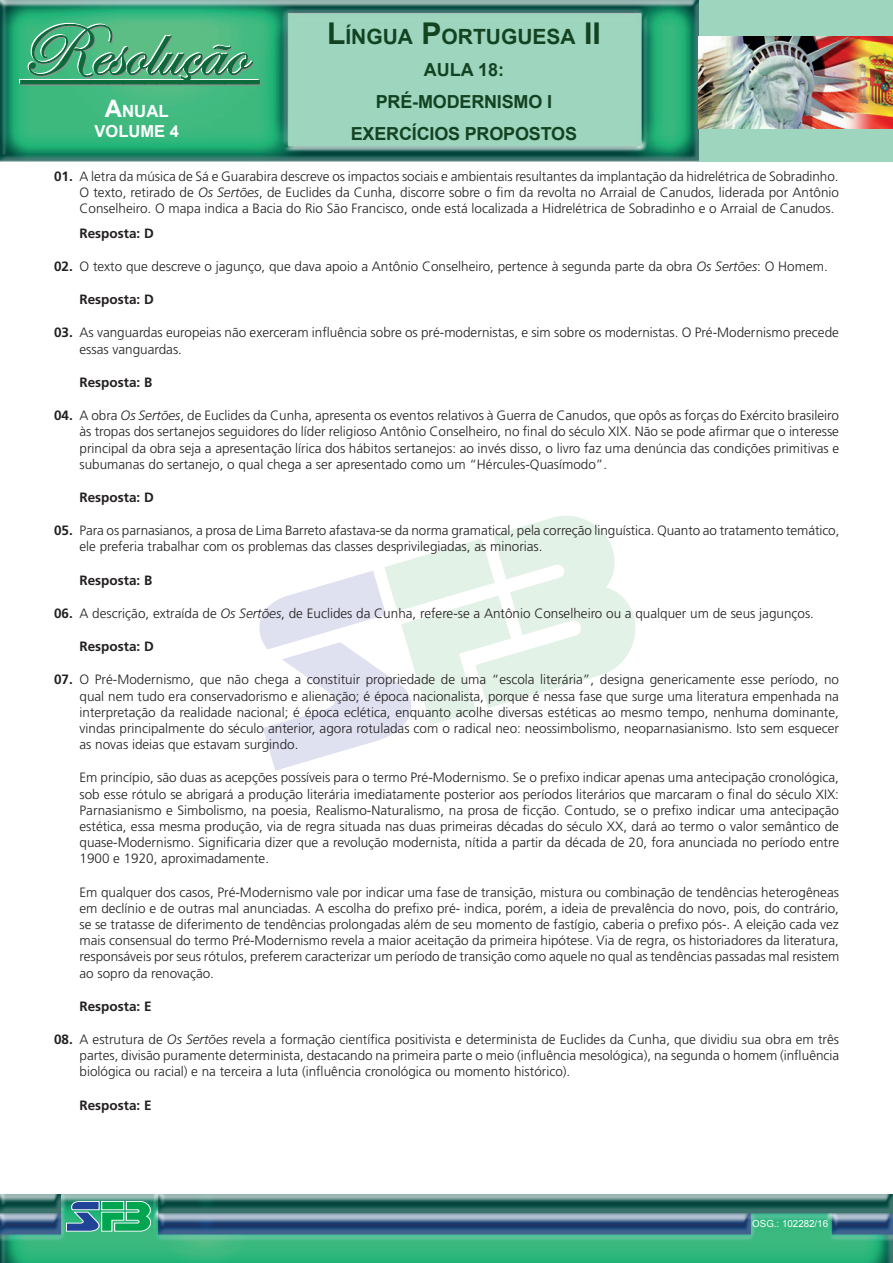
<style>
.page{position:relative;width:893px;height:1263px;background:#fff}
.page>*{position:absolute;margin:0;border:0;box-sizing:border-box;transform-origin:0 0}
.t1{font:700 21px "Arial";color:#144322}
.t2{font:700 18px/31.8px "Arial";letter-spacing:-.01em;color:#144322;text-align:center}
.t3{font:700 16.8px "Arial";color:#fff}
.t4{font:700 16.5px "Arial";color:#fff}
.t5{font:300 13.5px/16.2px "Frutiger";color:#231f20;text-align:justify}
.t6{font:700 13.5px "Frutiger";color:#231f20}
.t7{font:9.75px "Arial";color:#fff}
.s1{font-size:24px}
.s2{font-style:inherit}
.s3{font-size:30px}
.s4{font-weight:700}
.s5{font-style:italic}
</style>
<div class="page">
<div style="left:0;top:0;width:893px;height:162px;background:#9ed5bf"></div>
<img style="left:0;top:0;width:698px;height:162px">
<img style="left:698px;top:37px;width:195px;height:91px">
<div style="left:19px;top:79px;width:70px;height:4px;border:1px solid #fff"></div>
<svg style="left:20px;top:23px;width:240px;height:62px;background:#52aa7d"></svg>
<div style="left:224px;top:80px;width:22px;height:4px;border:1px solid #0b693a"></div>
<div style="left:246px;top:80px;width:14px;height:4px;border:1px solid #0b693a"></div>
<img style="left:0;top:1195px;width:893px;height:68px">
<svg style="left:66px;top:1201px;width:85px;height:30px;background:#39a183"></svg>
<svg style="left:259px;top:516px;width:377px;height:255px"></svg>
<p class="t3" style="left:105px;top:100px;width:65px"><span class="s1">A</span>NUAL</p>
<p class="t4" style="left:95px;top:120px;width:86px">VOLUME <span class="s2">4</span></p>
<h1 class="t1" style="left:327px;top:23px;width:275px"><span class="s3">L</span>ÍNGUA <span class="s3">P</span>ORTUGUESA <span class="s3">II</span></h1>
<h2 class="t2" style="left:351px;top:54px;width:228px">AULA 18:<br>PRÉ-MODERNISMO I<br>EXERCÍCIOS PROPOSTOS</h2>
<p class="t5" style="left:80px;top:168px;width:761px;text-indent:-26px"><span class="s4">01.</span> A letra da música de Sá e Guarabira descreve os impactos sociais e ambientais resultantes da implantação da hidrelétrica de Sobradinho.<br>O texto, retirado de <span class="s5">Os Sertões</span>, de Euclides da Cunha, discorre sobre o fim da revolta no Arraial de Canudos, liderada por Antônio Conselheiro. O mapa indica a Bacia do Rio São Francisco, onde está localizada a Hidrelétrica de Sobradinho e o Arraial de Canudos.</p>
<p class="t6" style="left:80px;top:225px;width:76px">Resposta: D</p>
<p class="t5" style="left:54px;top:258px;width:775px"><span class="s4">02.</span> O texto que descreve o jagunço, que dava apoio a Antônio Conselheiro, pertence à segunda parte da obra <span class="s5">Os Sertões</span>: O Homem.</p>
<p class="t6" style="left:80px;top:292px;width:76px">Resposta: D</p>
<p class="t5" style="left:80px;top:325px;width:761px;text-indent:-26px"><span class="s4">03.</span> As vanguardas europeias não exerceram influência sobre os pré-modernistas, e sim sobre os modernistas. O Pré-Modernismo precede essas vanguardas.</p>
<p class="t6" style="left:80px;top:374px;width:74px">Resposta: B</p>
<p class="t5" style="left:80px;top:407px;width:761px;text-indent:-26px"><span class="s4">04.</span> A obra <span class="s5">Os Sertões</span>, de Euclides da Cunha, apresenta os eventos relativos à Guerra de Canudos, que opôs as forças do Exército brasileiro às tropas dos sertanejos seguidores do líder religioso Antônio Conselheiro, no final do século XIX. Não se pode afirmar que o interesse principal da obra seja a apresentação lírica dos hábitos sertanejos: ao invés disso, o livro faz uma denúncia das condições primitivas e subumanas do sertanejo, o qual chega a ser apresentado como um “Hércules-Quasímodo”.</p>
<p class="t6" style="left:80px;top:489px;width:76px">Resposta: D</p>
<p class="t5" style="left:80px;top:522px;width:761px;text-indent:-26px"><span class="s4">05.</span> Para os parnasianos, a prosa de Lima Barreto afastava-se da norma gramatical, pela correção linguística. Quanto ao tratamento temático, ele preferia trabalhar com os problemas das classes desprivilegiadas, as minorias.</p>
<p class="t6" style="left:80px;top:572px;width:74px">Resposta: B</p>
<p class="t5" style="left:54px;top:605px;width:761px"><span class="s4">06.</span> A descrição, extraída de <span class="s5">Os Sertões</span>, de Euclides da Cunha, refere-se a Antônio Conselheiro ou a qualquer um de seus jagunços.</p>
<p class="t6" style="left:80px;top:638px;width:76px">Resposta: D</p>
<p class="t5" style="left:80px;top:671px;width:761px;text-indent:-26px"><span class="s4">07.</span> O Pré-Modernismo, que não chega a constituir propriedade de uma “escola literária”, designa genericamente esse período, no qual nem tudo era conservadorismo e alienação; é época nacionalista, porque é nessa fase que surge uma literatura empenhada na interpretação da realidade nacional; é época eclética, enquanto acolhe diversas estéticas ao mesmo tempo, nenhuma dominante, vindas principalmente do século anterior, agora rotuladas com o radical neo: neossimbolismo, neoparnasianismo. Isto sem esquecer as novas ideias que estavam surgindo.</p>
<p class="t5" style="left:80px;top:769px;width:761px">Em princípio, são duas as acepções possíveis para o termo Pré-Modernismo. Se o prefixo indicar apenas uma antecipação cronológica, sob esse rótulo se abrigará a produção literária imediatamente posterior aos períodos literários que marcaram o final do século XIX:<br>Parnasianismo e Simbolismo, na poesia, Realismo-Naturalismo, na prosa de ficção. Contudo, se o prefixo indicar uma antecipação estética, essa mesma produção, via de regra situada nas duas primeiras décadas do século XX, dará ao termo o valor semântico de quase-Modernismo. Significaria dizer que a revolução modernista, nítida a partir da década de 20, fora anunciada no período entre 1900 e 1920, aproximadamente.</p>
<p class="t5" style="left:80px;top:884px;width:761px">Em qualquer dos casos, Pré-Modernismo vale por indicar uma fase de transição, mistura ou combinação de tendências heterogêneas em declínio e de outras mal anunciadas. A escolha do prefixo pré- indica, porém, a ideia de prevalência do novo, pois, do contrário, se se tratasse de diferimento de tendências prolongadas além de seu momento de fastígio, caberia o prefixo pós-. A eleição cada vez mais consensual do termo Pré-Modernismo revela a maior aceitação da primeira hipótese. Via de regra, os historiadores da literatura, responsáveis por seus rótulos, preferem caracterizar um período de transição como aquele no qual as tendências passadas mal resistem ao sopro da renovação.</p>
<p class="t6" style="left:80px;top:998px;width:74px">Resposta: E</p>
<p class="t5" style="left:80px;top:1031px;width:761px;text-indent:-26px"><span class="s4">08.</span> A estrutura de <span class="s5">Os Sertões</span> revela a formação científica positivista e determinista de Euclides da Cunha, que dividiu sua obra em três partes, divisão puramente determinista, destacando na primeira parte o meio (influência mesológica), na segunda o homem (influência biológica ou racial) e na terceira a luta (influência cronológica ou momento histórico).</p>
<p class="t6" style="left:80px;top:1097px;width:74px">Resposta: E</p>
<p class="t7" style="left:752px;top:1217px;width:77px">OSG.: 102282/16</p>
</div>
